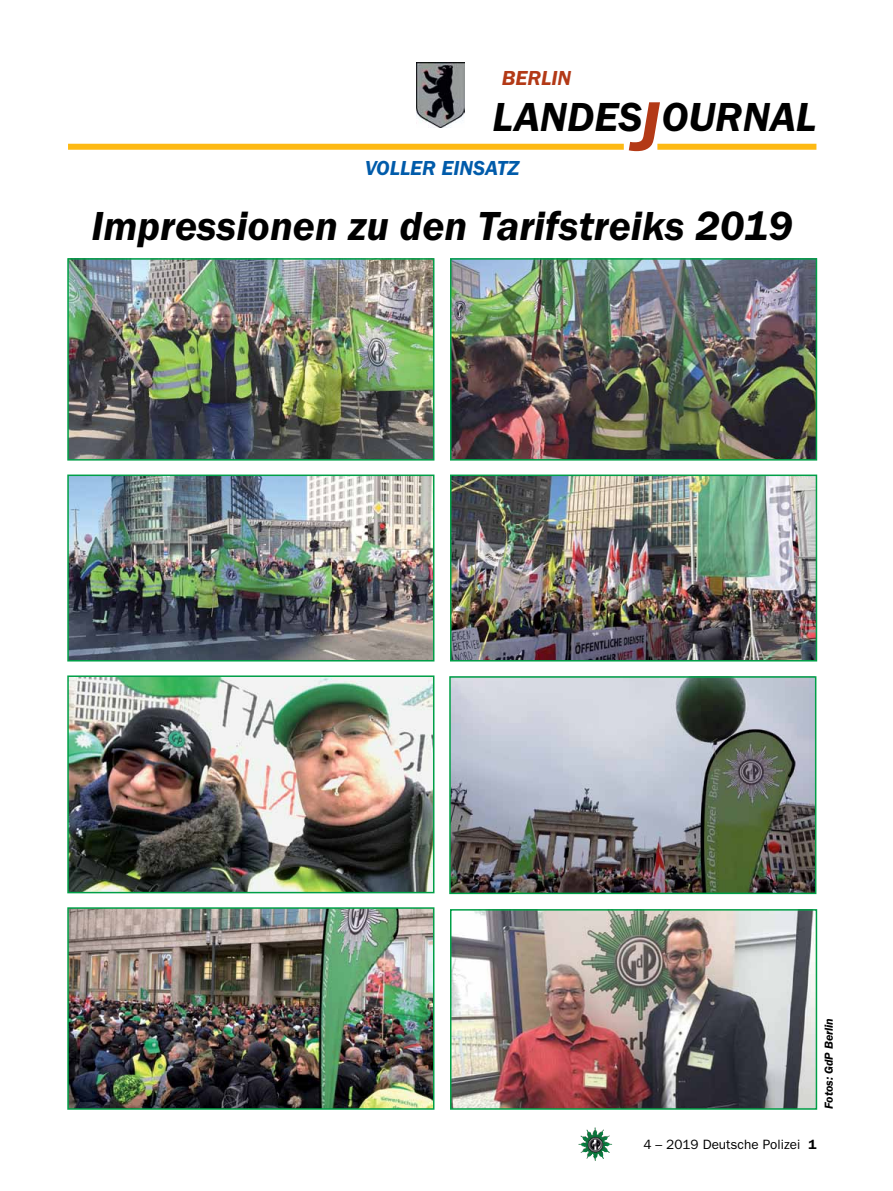
<style>
.page{position:relative;width:893px;height:1191px;background:#fff}
.page>*{position:absolute;margin:0;border:0;box-sizing:border-box;transform-origin:0 0}
.t1{font:italic 600 42px "Franklin Gothic Itc T";color:#000}
.t2{font:italic 600 21px "Franklin Gothic Itc T";color:#005baa}
.t3{font:italic 600 21px "Franklin Gothic Itc T";color:#b33916}
.t4{font:13.5px "Franklin Gothic";color:#000}
.t5{font:italic 600 12px "Franklin Gothic Itc T";color:#000}
.s1{font-size:72px;color:#b33916}
.s2{font-weight:600}
</style>
<div class="page">
<img style="left:578px;top:1127px;width:17px;height:25px">
<img style="left:417px;top:63px;width:48px;height:64px">
<div style="left:657px;top:144px;width:159px;height:6px;background:#fdb913"></div>
<div style="left:68px;top:144px;width:556px;height:6px;background:#fdb913"></div>
<img style="left:70px;top:261px;width:361px;height:196px">
<div style="left:67px;top:258px;width:367px;height:202px;border:2px solid #009f47"></div>
<img style="left:70px;top:477px;width:361px;height:181px">
<div style="left:67px;top:474px;width:367px;height:187px;border:2px solid #009f47"></div>
<img style="left:70px;top:678px;width:361px;height:212px">
<div style="left:67px;top:675px;width:367px;height:218px;border:2px solid #009f47"></div>
<img style="left:70px;top:910px;width:361px;height:196px">
<div style="left:67px;top:907px;width:367px;height:202px;border:2px solid #009f47"></div>
<img style="left:453px;top:261px;width:361px;height:196px">
<div style="left:450px;top:258px;width:367px;height:202px;border:2px solid #009f47"></div>
<img style="left:453px;top:477px;width:361px;height:181px">
<div style="left:450px;top:474px;width:367px;height:187px;border:2px solid #009f47"></div>
<img style="left:452px;top:679px;width:361px;height:212px">
<div style="left:449px;top:676px;width:367px;height:218px;border:2px solid #009f47"></div>
<img style="left:453px;top:912px;width:361px;height:194px">
<div style="left:450px;top:909px;width:367px;height:200px;border:2px solid #009f47"></div>
<p class="t3" style="left:502px;top:66px;width:71px">BERLIN</p>
<p class="t1" style="left:492px;top:93px;width:325px">LANDES<span class="s1">J</span>OURNAL</p>
<p class="t2" style="left:365px;top:156px;width:24px">Voller</p>
<p class="t2" style="left:441px;top:156px;width:24px">Einsa</p>
<p class="t2" style="left:497px;top:156px;width:24px">tz</p>
<p class="t1" style="left:91px;top:201px;width:703px">Impressionen zu den Tarifstreiks 2019</p>
<p class="t5" style="left:822px;top:1109px;width:92px;rotate:-90deg">Fotos: GdP Berlin</p>
<p class="t4" style="left:643px;top:1136px;width:175px">4 – 2019 Deutsche Polizei <span class="s2">1</span></p>
</div>
